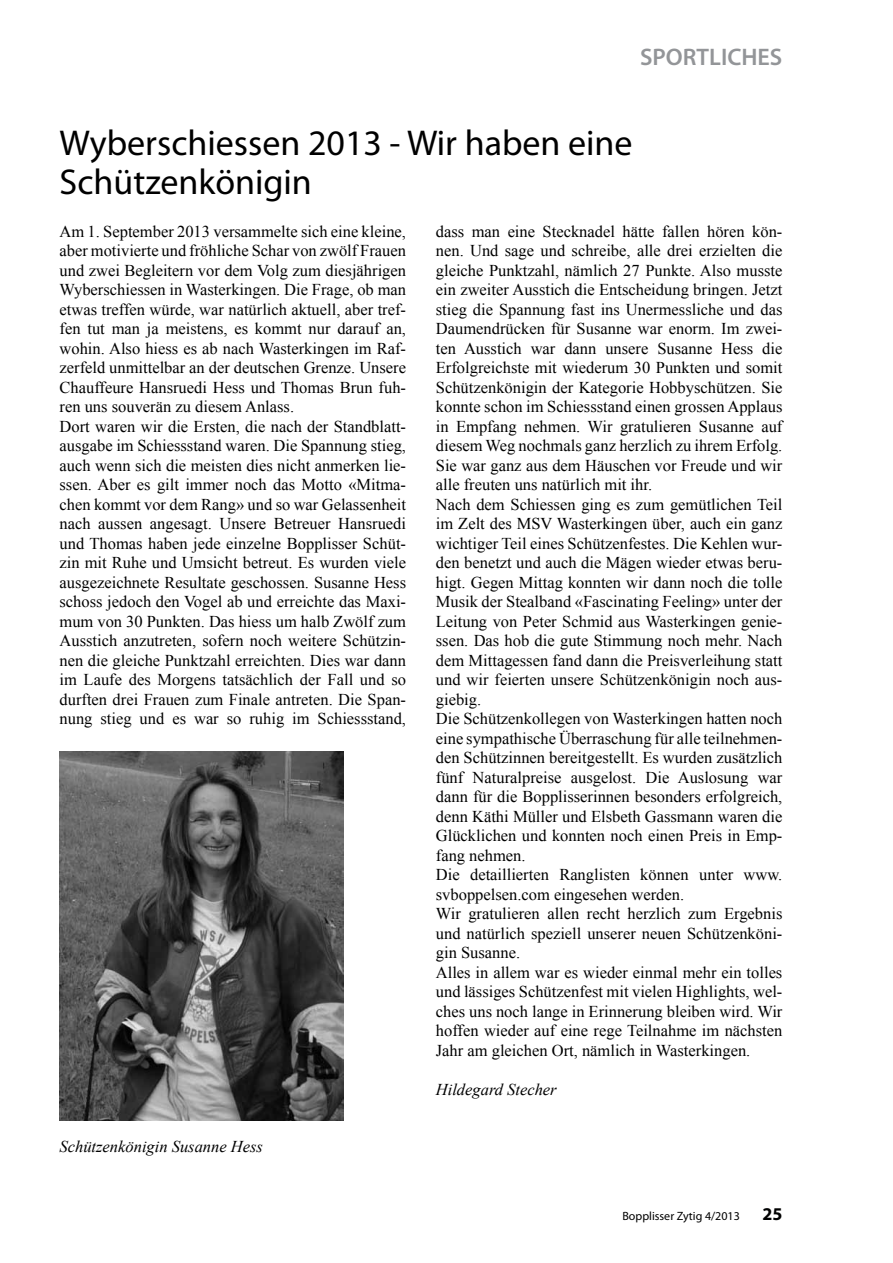
<style>
.page{position:relative;width:893px;height:1263px;background:#fff}
.page>*{position:absolute;margin:0;border:0;box-sizing:border-box;transform-origin:0 0}
.t1{font:36px/39px "Myriad Pro";color:#000}
.t2{font:600 24px "Myriad Pro";color:#939598}
.t3{font:700 18px "Myriad Pro";color:#000101}
.t4{font:16.5px/19.5px "Times New Roman";color:#000}
.t5{font:italic 16.5px "Times New Roman";color:#000}
.t6{font:12px "Myriad Pro";color:#000}
</style>
<div class="page">
<img style="left:59px;top:752px;width:285px;height:368px">
<h2 class="t2" style="left:640px;top:41px;width:144px">SPORTLICHES</h2>
<h1 class="t1" style="left:60px;top:122px;width:575px">Wyberschiessen 2013 - Wir haben eine<br>Schützenkönigin</h1>
<p class="t4" style="left:60px;top:221px;width:348px">Am 1. September 2013 versammelte sich eine kleine, aber motivierte und fröhliche Schar von zwölf Frauen und zwei Begleitern vor dem Volg zum diesjährigen Wyberschiessen in Wasterkingen. Die Frage, ob man etwas treffen würde, war natürlich aktuell, aber tref&shy;fen tut man ja meistens, es kommt nur darauf an, wohin. Also hiess es ab nach Wasterkingen im Raf&shy;zerfeld unmittelbar an der deutschen Grenze. Unsere Chauffeure Hansruedi Hess und Thomas Brun fuh&shy;ren uns souverän zu diesem Anlass.<br>Dort waren wir die Ersten, die nach der Standblatt&shy;ausgabe im Schiessstand waren. Die Spannung stieg, auch wenn sich die meisten dies nicht anmerken lie&shy;ssen. Aber es gilt immer noch das Motto «Mitma&shy;chen kommt vor dem Rang» und so war Gelassenheit nach aussen angesagt. Unsere Betreuer Hansruedi und Thomas haben jede einzelne Bopplisser Schüt&shy;zin mit Ruhe und Umsicht betreut. Es wurden viele ausgezeichnete Resultate geschossen. Susanne Hess schoss jedoch den Vogel ab und erreichte das Maxi&shy;mum von 30 Punkten. Das hiess um halb Zwölf zum Ausstich anzutreten, sofern noch weitere Schützin&shy;nen die gleiche Punktzahl erreichten. Dies war dann im Laufe des Morgens tatsächlich der Fall und so durften drei Frauen zum Finale antreten. Die Span&shy;nung stieg und es war so ruhig im Schiessstand,</p>
<p class="t4" style="left:436px;top:221px;width:348px">dass man eine Stecknadel hätte fallen hören kön&shy;nen. Und sage und schreibe, alle drei erzielten die gleiche Punktzahl, nämlich 27 Punkte. Also musste ein zweiter Ausstich die Entscheidung bringen. Jetzt stieg die Spannung fast ins Unermessliche und das Daumendrücken für Susanne war enorm. Im zwei&shy;ten Ausstich war dann unsere Susanne Hess die Erfolgreichste mit wiederum 30 Punkten und somit Schützenkönigin der Kategorie Hobbyschützen. Sie konnte schon im Schiessstand einen grossen Applaus in Empfang nehmen. Wir gratulieren Susanne auf diesem Weg nochmals ganz herzlich zu ihrem Erfolg.<br>Sie war ganz aus dem Häuschen vor Freude und wir alle freuten uns natürlich mit ihr.<br>Nach dem Schiessen ging es zum gemütlichen Teil im Zelt des MSV Wasterkingen über, auch ein ganz wichtiger Teil eines Schützenfestes. Die Kehlen wur&shy;den benetzt und auch die Mägen wieder etwas beru&shy;higt. Gegen Mittag konnten wir dann noch die tolle Musik der Stealband «Fascinating Feeling» unter der Leitung von Peter Schmid aus Wasterkingen genie&shy;ssen. Das hob die gute Stimmung noch mehr. Nach dem Mittagessen fand dann die Preisverleihung statt und wir feierten unsere Schützenkönigin noch aus&shy;giebig.<br>Die Schützenkollegen von Wasterkingen hatten noch eine sympathische Überraschung für alle teilnehmen&shy;den Schützinnen bereitgestellt. Es wurden zusätzlich fünf Naturalpreise ausgelost. Die Auslosung war dann für die Bopplisserinnen besonders erfolgreich, denn Käthi Müller und Elsbeth Gassmann waren die Glücklichen und konnten noch einen Preis in Emp&shy;fang nehmen.<br>Die detaillierten Ranglisten können unter www. svboppelsen.com eingesehen werden.<br>Wir gratulieren allen recht herzlich zum Ergebnis und natürlich speziell unserer neuen Schützenköni&shy;gin Susanne.<br>Alles in allem war es wieder einmal mehr ein tolles und lässiges Schützenfest mit vielen Highlights, wel&shy;ches uns noch lange in Erinnerung bleiben wird. Wir hoffen wieder auf eine rege Teilnahme im nächsten Jahr am gleichen Ort, nämlich in Wasterkingen.</p>
<p class="t5" style="left:436px;top:1078px;width:122px">Hildegard Stecher</p>
<p class="t5" style="left:60px;top:1135px;width:205px">Schützenkönigin Susanne Hess</p>
<p class="t6" style="left:622px;top:1209px;width:119px">Bopplisser Zytig 4/2013</p>
<p class="t3" style="left:762px;top:1203px;width:21px">25</p>
</div>
